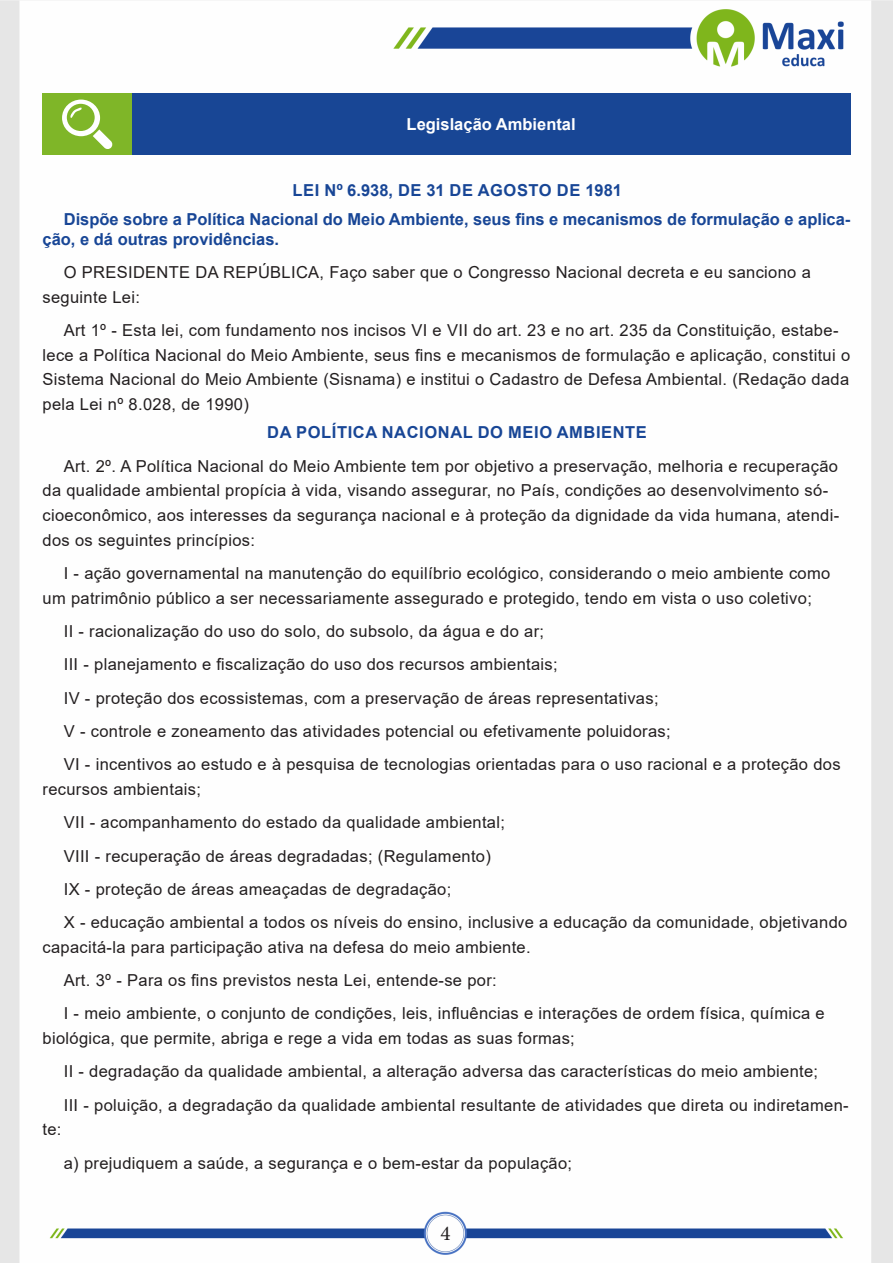
<style>
.page{position:relative;width:893px;height:1263px;background:#fff}
.page>*{position:absolute;margin:0;border:0;box-sizing:border-box;transform-origin:0 0}
.t1{font:21px "Minion Pro";color:#231f20}
.APOSTILA{font:16.5px/24.8px "Arial";letter-spacing:.02em;color:#231f20}
.TEXTO_BASE{font:700 16.5px/19.8px "Arial";color:#184696}
.TITULO_DE_LEI{font:700 16.5px "Arial";letter-spacing:.035em;color:#184696}
.Titulo_de_Caixa{font:700 16.5px "Arial";color:#fff}
</style>
<div class="page">
<img style="left:0;top:0;width:893px;height:1263px">
<div style="left:43px;top:94px;width:89px;height:61px;background:#7fb628"></div>
<div style="left:132px;top:94px;width:718px;height:61px;background:#184695"></div>
<svg style="left:62px;top:100px;width:51px;height:49px"></svg>
<p class="Titulo_de_Caixa" style="left:407px;top:113px;width:171px">Legislação Ambiental</p>
<p class="TITULO_DE_LEI" style="left:292px;top:179px;width:331px">LEI Nº 6.938, DE 31 DE AGOSTO DE 1981</p>
<p class="TEXTO_BASE" style="left:43px;top:209px;width:809px;text-indent:21px">Dispõe sobre a Política Nacional do Meio Ambiente, seus fins e mecanismos de formulação e aplica&shy;ção, e dá outras providências.</p>
<p class="APOSTILA" style="left:43px;top:260px;width:770px;text-indent:21px">O PRESIDENTE DA REPÚBLICA, Faço saber que o Congresso Nacional decreta e eu sanciono a seguinte Lei:</p>
<p class="APOSTILA" style="left:43px;top:318px;width:809px;text-indent:21px">Art 1º - Esta lei, com fundamento nos incisos VI e VII do art. 23 e no art. 235 da Constituição, estabe&shy;lece a Política Nacional do Meio Ambiente, seus fins e mecanismos de formulação e aplicação, constitui o Sistema Nacional do Meio Ambiente (Sisnama) e institui o Cadastro de Defesa Ambiental. (Redação dada pela Lei nº 8.028, de 1990)</p>
<p class="TITULO_DE_LEI" style="left:267px;top:421px;width:381px">DA POLÍTICA NACIONAL DO MEIO AMBIENTE</p>
<p class="APOSTILA" style="left:43px;top:453px;width:798px;text-indent:21px">Art. 2º. A Política Nacional do Meio Ambiente tem por objetivo a preservação, melhoria e recuperação da qualidade ambiental propícia à vida, visando assegurar, no País, condições ao desenvolvimento só&shy;cioeconômico, aos interesses da segurança nacional e à proteção da dignidade da vida humana, atendi&shy;dos os seguintes princípios:</p>
<p class="APOSTILA" style="left:43px;top:561px;width:789px;text-indent:21px">I - ação governamental na manutenção do equilíbrio ecológico, considerando o meio ambiente como um patrimônio público a ser necessariamente assegurado e protegido, tendo em vista o uso coletivo;</p>
<p class="APOSTILA" style="left:64px;top:619px;width:482px">II - racionalização do uso do solo, do subsolo, da água e do ar;</p>
<p class="APOSTILA" style="left:64px;top:652px;width:495px">III - planejamento e fiscalização do uso dos recursos ambientais;</p>
<p class="APOSTILA" style="left:64px;top:685px;width:596px">IV - proteção dos ecossistemas, com a preservação de áreas representativas;</p>
<p class="APOSTILA" style="left:64px;top:719px;width:608px">V - controle e zoneamento das atividades potencial ou efetivamente poluidoras;</p>
<p class="APOSTILA" style="left:43px;top:752px;width:800px;text-indent:21px">VI - incentivos ao estudo e à pesquisa de tecnologias orientadas para o uso racional e a proteção dos recursos ambientais;</p>
<p class="APOSTILA" style="left:64px;top:810px;width:443px">VII - acompanhamento do estado da qualidade ambiental;</p>
<p class="APOSTILA" style="left:64px;top:843px;width:429px">VIII - recuperação de áreas degradadas; (Regulamento)</p>
<p class="APOSTILA" style="left:64px;top:876px;width:389px">IX - proteção de áreas ameaçadas de degradação;</p>
<p class="APOSTILA" style="left:43px;top:910px;width:806px;text-indent:21px">X - educação ambiental a todos os níveis do ensino, inclusive a educação da comunidade, objetivando capacitá-la para participação ativa na defesa do meio ambiente.</p>
<p class="APOSTILA" style="left:64px;top:968px;width:434px">Art. 3º - Para os fins previstos nesta Lei, entende-se por:</p>
<p class="APOSTILA" style="left:43px;top:1001px;width:784px;text-indent:21px">I - meio ambiente, o conjunto de condições, leis, influências e interações de ordem física, química e biológica, que permite, abriga e rege a vida em todas as suas formas;</p>
<p class="APOSTILA" style="left:64px;top:1059px;width:756px">II - degradação da qualidade ambiental, a alteração adversa das características do meio ambiente;</p>
<p class="APOSTILA" style="left:64px;top:1092px;width:786px">III - poluição, a degradação da qualidade ambiental resultante de atividades que direta ou indiretamen-</p>
<p class="APOSTILA" style="left:43px;top:1117px;width:21px">te:</p>
<p class="APOSTILA" style="left:64px;top:1150px;width:510px">a) prejudiquem a saúde, a segurança e o bem-estar da população;</p>
<p class="t1" style="left:440px;top:1219px;width:12px">4</p>
</div>
